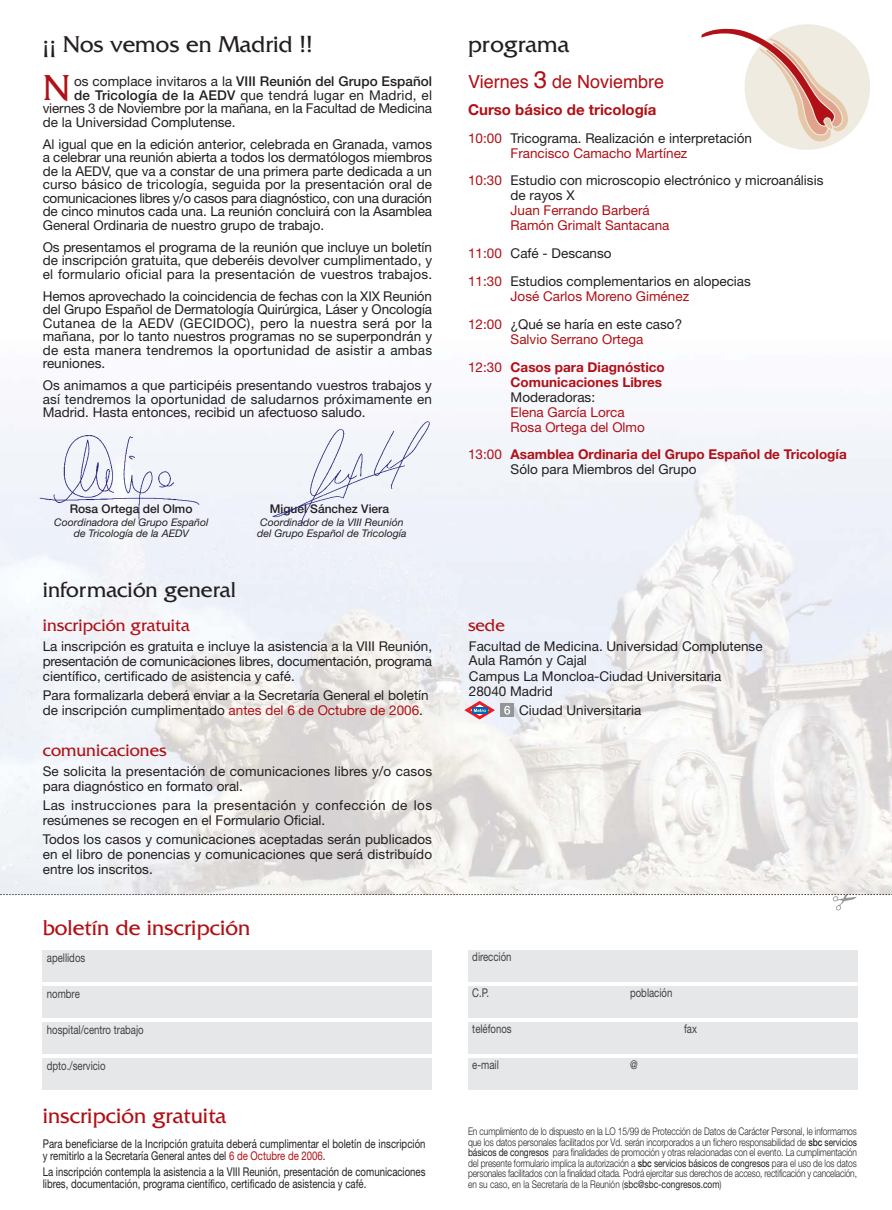
<style>
.page{position:relative;width:892px;height:1210px;background:#fff}
.page>*{position:absolute;margin:0;border:0;box-sizing:border-box;transform-origin:0 0}
.t1{font:37.95px "Friz Quadrata";color:#b01016}
.t2{font:24px "Friz Quadrata";color:#231f20}
.t3{font:22.5px "Friz Quadrata";color:#b01016}
.t4{font:22.5px "Friz Quadrata";color:#231f20}
.t5{font:18px "Friz Quadrata";color:#b01016}
.t6{font:18px "Helvetica";color:#b01016}
.t7{font:700 15px "Helvetica Neue";color:#b01016}
.t8{font:13.5px/13.5px "Helvetica Neue";color:#231f20}
.t9{font:13.5px/15px "Helvetica Neue";color:#b01016}
.t10{font:700 13.5px/15px "Helvetica Neue";color:#b01016}
.t11{font:13.5px/15px "Helvetica Neue";letter-spacing:.03em;color:#231f20}
.t12{font:500 13.5px "Helvetica Neue";color:#231f20}
.t13{font:12px/12px "Helvetica Neue";color:#231f20;scale:.8 1}
.t14{font:12px "Helvetica Neue";color:#404041;scale:.8 1}
.t15{font:500 12px "Helvetica Neue";color:#231f20}
.t16{font:300 10.5px/10.5px "Helvetica Neue";color:#231f20;text-align:justify;scale:.8 1}
.t17{font:italic 10.5px/10.5px "Helvetica Neue";color:#231f20;text-align:center}
.s1{font-weight:400}
.s2{font-weight:500}
.s3{color:#b01016}
.s4{font-size:24px}
.s5{color:#231f20}
.s6{font-weight:700}
.s7{font-weight:400;color:#231f20}
</style>
<div class="page">
<div style="left:43px;top:949px;width:389px;height:31px;background:#e6e7e8"></div>
<div style="left:43px;top:985px;width:389px;height:31px;background:#e6e7e8"></div>
<div style="left:43px;top:1022px;width:389px;height:31px;background:#e6e7e8"></div>
<div style="left:43px;top:1058px;width:389px;height:31px;background:#e6e7e8"></div>
<img style="left:0;top:418px;width:892px;height:475px">
<svg style="left:0;top:893px;width:892px;height:17px"></svg>
<img style="left:39px;top:434px;width:160px;height:86px">
<svg style="left:463px;top:699px;width:33px;height:21px"></svg>
<div style="left:500px;top:703px;width:14px;height:14px;background:#939598"></div>
<svg style="left:504px;top:705px;width:6px;height:9px"></svg>
<svg style="left:701px;top:24px;width:169px;height:126px"></svg>
<div style="left:468px;top:949px;width:389px;height:31px;background:#e6e7e8"></div>
<div style="left:468px;top:985px;width:389px;height:31px;background:#e6e7e8"></div>
<div style="left:468px;top:1022px;width:389px;height:31px;background:#e6e7e8"></div>
<div style="left:468px;top:1058px;width:389px;height:31px;background:#e6e7e8"></div>
<img style="left:272px;top:421px;width:157px;height:102px">
<h2 class="t2" style="left:43px;top:36px;width:272px">¡¡ Nos vemos en Madrid !!</h2>
<h1 class="t1" style="left:43px;top:74px;width:29px">N</h1>
<p class="t12" style="left:74px;top:76px;width:359px"><span class="s1">os complace invitaros a la</span> VIII Reunión del Grupo Español</p>
<p class="t8" style="left:74px;top:89px;width:359px"><span class="s2">de Tricología de la AEDV</span> que tendrá lugar en Madrid, el</p>
<p class="t8" style="left:43px;top:103px;width:391px">viernes 3 de Noviembre por la mañana, en la Facultad de Medicina</p>
<p class="t8" style="left:43px;top:116px;width:194px">de la Universidad Complutense.</p>
<p class="t8" style="left:43px;top:138px;width:391px;text-align:justify">Al igual que en la edición anterior, celebrada en Granada, vamos a celebrar una reunión abierta a todos los dermatólogos miembros de la AEDV, que va a constar de una primera parte dedicada a un curso básico de tricología, seguida por la presentación oral de comunicaciones libres y/o casos para diagnóstico, con una duración de cinco minutos cada una. La reunión concluirá con la Asamblea General Ordinaria de nuestro grupo de trabajo.</p>
<p class="t8" style="left:43px;top:241px;width:391px;text-align:justify">Os presentamos el programa de la reunión que incluye un boletín de inscripción gratuita, que deberéis devolver cumplimentado, y el formulario oficial para la presentación de vuestros trabajos.</p>
<p class="t8" style="left:43px;top:290px;width:391px;text-align:justify">Hemos aprovechado la coincidencia de fechas con la XIX Reunión del Grupo Español de Dermatología Quirúrgica, Láser y Oncología Cutanea de la AEDV (GECIDOC), pero la nuestra será por la mañana, por lo tanto nuestros programas no se superpondrán y de esta manera tendremos la oportunidad de asistir a ambas reuniones.</p>
<p class="t8" style="left:43px;top:380px;width:391px;text-align:justify">Os animamos a que participéis presentando vuestros trabajos y así tendremos la oportunidad de saludarnos próximamente en Madrid. Hasta entonces, recibid un afectuoso saludo.</p>
<p class="t15" style="left:70px;top:504px;width:124px">Rosa Ortega del Olmo</p>
<p class="t17" style="left:54px;top:518px;width:156px">Coordinadora del Grupo Español de Tricología de la AEDV</p>
<h3 class="t4" style="left:43px;top:582px;width:195px">información general</h3>
<p class="t15" style="left:270px;top:504px;width:121px">Miguel Sánchez Viera</p>
<p class="t17" style="left:257px;top:518px;width:151px;text-align:left">Coordinador de la VIII Reunión del Grupo Español de Tricología</p>
<h3 class="t5" style="left:43px;top:619px;width:148px">inscripción gratuita</h3>
<p class="t8" style="left:43px;top:639px;width:391px;line-height:15px;text-align:justify">La inscripción es gratuita e incluye la asistencia a la VIII Reunión, presentación de comunicaciones libres, documentación, programa científico, certificado de asistencia y café.</p>
<p class="t8" style="left:43px;top:688px;width:387px;line-height:15px">Para formalizarla deberá enviar a la Secretaría General el boletín de inscripción cumplimentado <span class="s3">antes del 6 de Octubre de 2006</span>.</p>
<h3 class="t5" style="left:43px;top:744px;width:125px">comunicaciones</h3>
<p class="t8" style="left:43px;top:764px;width:391px;line-height:15px">Se solicita la presentación de comunicaciones libres y/o casos para diagnóstico en formato oral.</p>
<p class="t11" style="left:43px;top:798px;width:391px">Las instrucciones para la presentación y confección de los resúmenes se recogen en el Formulario Oficial.</p>
<p class="t8" style="left:43px;top:832px;width:391px;line-height:15px;text-align:justify">Todos los casos y comunicaciones aceptadas serán publicados en el libro de ponencias y comunicaciones que será distribuído entre los inscritos.</p>
<h3 class="t3" style="left:43px;top:919px;width:209px">boletín de inscripción</h3>
<p class="t14" style="left:47px;top:953px;width:49px">apellidos</p>
<p class="t14" style="left:47px;top:989px;width:43px">nombre</p>
<p class="t14" style="left:47px;top:1025px;width:122px">hospital/centro trabajo</p>
<p class="t14" style="left:47px;top:1061px;width:75px">dpto./servicio</p>
<h3 class="t3" style="left:43px;top:1106px;width:185px">inscripción gratuita</h3>
<p class="t13" style="left:43px;top:1138px;width:480px">Para beneficiarse de la Incripción gratuita deberá cumplimentar el boletín de inscripción y remitirlo a la Secretaría General antes del <span class="s3">6 de Octubre de 2006</span>.</p>
<p class="t13" style="left:43px;top:1166px;width:480px">La inscripción contempla la asistencia a la VIII Reunión, presentación de comunicaciones libres, documentación, programa científico, certificado de asistencia y café.</p>
<h2 class="t2" style="left:468px;top:36px;width:103px">programa</h2>
<h3 class="t6" style="left:468px;top:74px;width:198px">Viernes <span class="s4">3</span> de Noviembre</h3>
<p class="t7" style="left:468px;top:104px;width:190px">Curso básico de tricología</p>
<p class="t8" style="left:510px;top:132px;width:243px;line-height:15px;text-indent:-43px"><span class="s3">10:00</span> Tricograma. Realización e interpretación<br><span class="s3">Francisco Camacho Martínez</span></p>
<p class="t8" style="left:510px;top:174px;width:314px;line-height:15px;text-indent:-43px"><span class="s3">10:30</span> Estudio con microscopio electrónico y microanálisis de rayos X</p>
<p class="t9" style="left:510px;top:204px;width:160px">Juan Ferrando Barberá<br>Ramón Grimalt Santacana</p>
<p class="t8" style="left:468px;top:241px;width:284px;line-height:27.8px"><span class="s3">11:00</span> Café - Descanso<br><span class="s3">11:30</span> Estudios complementarios en alopecias</p>
<p class="t9" style="left:468px;top:283px;width:223px;line-height:27.8px;text-indent:43px">José Carlos Moreno Giménez<br>12:00 <span class="s5">¿Qué se haría en este caso?</span></p>
<p class="t9" style="left:468px;top:326px;width:198px;line-height:27.8px;text-indent:43px">Salvio Serrano Ortega<br>12:30 <span class="s6">Casos para Diagnóstico</span></p>
<p class="t10" style="left:510px;top:375px;width:153px">Comunicaciones Libres</p>
<p class="t8" style="left:510px;top:391px;width:86px">Moderadoras:</p>
<p class="t9" style="left:510px;top:405px;width:136px">Elena García Lorca<br>Rosa Ortega del Olmo</p>
<p class="t10" style="left:510px;top:448px;width:338px;text-indent:-43px"><span class="s1">13:00</span> Asamblea Ordinaria del Grupo Español de Tricología<br><span class="s7">Sólo para Miembros del Grupo</span></p>
<h3 class="t5" style="left:468px;top:619px;width:38px">sede</h3>
<p class="t8" style="left:469px;top:640px;width:295px;line-height:14.2px">Facultad de Medicina. Universidad Complutense<br>Aula Ramón y Cajal</p>
<p class="t8" style="left:469px;top:670px;width:254px;line-height:14.2px">Campus La Moncloa-Ciudad Universitaria<br>28040 Madrid</p>
<p class="t8" style="left:519px;top:704px;width:123px">Ciudad Universitaria</p>
<p class="t14" style="left:472px;top:952px;width:51px">dirección</p>
<p class="t14" style="left:472px;top:988px;width:22px">C.P.</p>
<p class="t14" style="left:630px;top:988px;width:54px">población</p>
<p class="t14" style="left:472px;top:1024px;width:51px">teléfonos</p>
<p class="t14" style="left:684px;top:1024px;width:18px">fax</p>
<p class="t14" style="left:472px;top:1060px;width:35px">e-mail</p>
<p class="t14" style="left:630px;top:1060px;width:11px">@</p>
<p class="t16" style="left:468px;top:1127px;width:488px">En cumplimiento de lo dispuesto en la LO 15/99 de Protección de Datos de Carácter Personal, le informamos que los datos personales facilitados por Vd. serán incorporados a un fichero responsabilidad de <span class="s2">sbc</span> <span class="s1">servicios básicos de congresos</span> para finalidades de promoción y otras relacionadas con el evento. La cumplimentación del presente formulario implica la autorización a <span class="s2">sbc</span> <span class="s1">servicios básicos de congresos</span> para el uso de los datos personales facilitados con la finalidad citada. Podrá ejercitar sus derechos de acceso, rectificación y cancelación, en su caso, en la Secretaría de la Reunión (<span class="s1">sbc@sbc-congresos.com</span>)</p>
</div>
